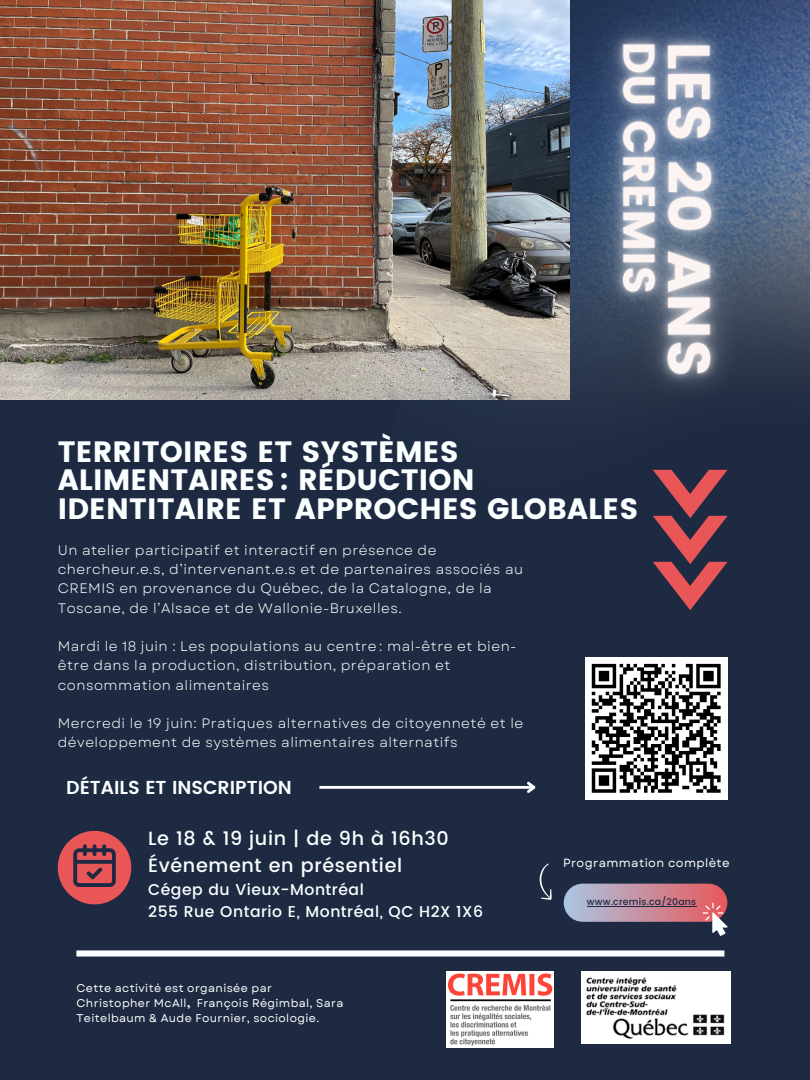
<style>
.page{position:relative;width:810px;height:1080px;background:#1d2a41}
.page>*{position:absolute;margin:0;border:0;box-sizing:border-box;transform-origin:0 0}
.t1{font:29.38px/28.1px "Poppins";letter-spacing:.005em;color:#fbffff}
.t2{font:500 19.19px/26.8px "Poppins";letter-spacing:.035em;color:#fbffff}
.t3{font:600 18.69px "Poppins";color:#fbffff}
.t4{font:500 15.62px/21.6px "Poppins";letter-spacing:.035em;color:#fbffff}
.t5{font:13.75px/19.2px "Garet";letter-spacing:.035em;color:#fbffff}
.t6{font:11.88px "Garet";letter-spacing:.035em;color:#fff}
.t7{font:11.25px/15.5px "Garet";letter-spacing:.035em;color:#fff}
.t8{font:500 9.38px "Poppins";letter-spacing:.02em;color:#1d2a41}
.s1{font-weight:700}
</style>
<div class="page">
<img style="left:292px;top:0;width:518px;height:1044px">
<img style="left:0;top:0;width:539px;height:399px">
<svg style="left:58px;top:831px;width:73px;height:73px"></svg>
<hr style="left:319px;top:786px;width:215px;height:3px;background:#fbffff">
<svg style="left:524px;top:779px;width:15px;height:17px"></svg>
<div style="left:564px;top:884px;width:163px;height:38px;background:linear-gradient(to right,#aac6e4,#e8585a);border-radius:19px"></div>
<svg style="left:703px;top:903px;width:24px;height:33px"></svg>
<svg style="left:653px;top:470px;width:75px;height:140px"></svg>
<div style="left:76px;top:950px;width:648px;height:7px;background:#fbffff"></div>
<img style="left:446px;top:971px;width:108px;height:77px">
<img style="left:582px;top:971px;width:148px;height:72px">
<div style="left:585px;top:657px;width:143px;height:143px;background:#fff"></div>
<svg style="left:591px;top:663px;width:130px;height:130px"></svg>
<svg style="left:531px;top:863px;width:36px;height:41px"></svg>
<hr style="left:587px;top:906px;width:109px;height:1px;background:#1d2a41">
<img style="left:539px;top:0;width:256px;height:439px">
<p class="t1" style="left:58px;top:438px;width:582px">TERRITOIRES ET SYSTÈMES<br>ALIMENTAIRES: RÉDUCTION<br>IDENTITAIRE ET APPROCHES GLOBALES</p>
<p class="t5" style="left:58px;top:541px;width:467px">Un atelier participatif et interactif en présence de chercheur.e.s, d’intervenant.e.s et de partenaires associés au CREMIS en provenance du Québec, de la Catalogne, de la Toscane, de l’Alsace et de Wallonie-Bruxelles.</p>
<h2 class="t5" style="left:58px;top:637px;width:460px">Mardi le 18 juin : Les populations au centre : mal-être et bien&shy;être dans la production, distribution, préparation et consommation alimentaires</h2>
<h5 class="t5" style="left:58px;top:714px;width:467px">Mercredi le 19 juin: Pratiques alternatives de citoyenneté et le développement de systèmes alimentaires alternatifs</h5>
<p class="t3" style="left:66px;top:777px;width:227px">DÉTAILS ET INSCRIPTION</p>
<h5 class="t2" style="left:148px;top:825px;width:302px">Le 18 &amp; 19 juin | de 9h à 16h30<br>Événement en présentiel</h5>
<h5 class="t4" style="left:148px;top:879px;width:336px">Cégep du Vieux-Montréal<br>255 Rue Ontario E, Montréal, QC H2X 1X6</h5>
<p class="t7" style="left:76px;top:980px;width:269px">Cette activité est organisée par<br>Christopher McAll<span class="s1">,</span> François Régimbal, Sara</p>
<p class="t7" style="left:76px;top:1011px;width:244px">Teitelbaum &amp; Aude Fournier, sociologie.</p>
<h5 class="t6" style="left:563px;top:854px;width:168px">Programmation complète</h5>
<p class="t8" style="left:587px;top:896px;width:111px">www.cremis.ca/20ans</p>
</div>
